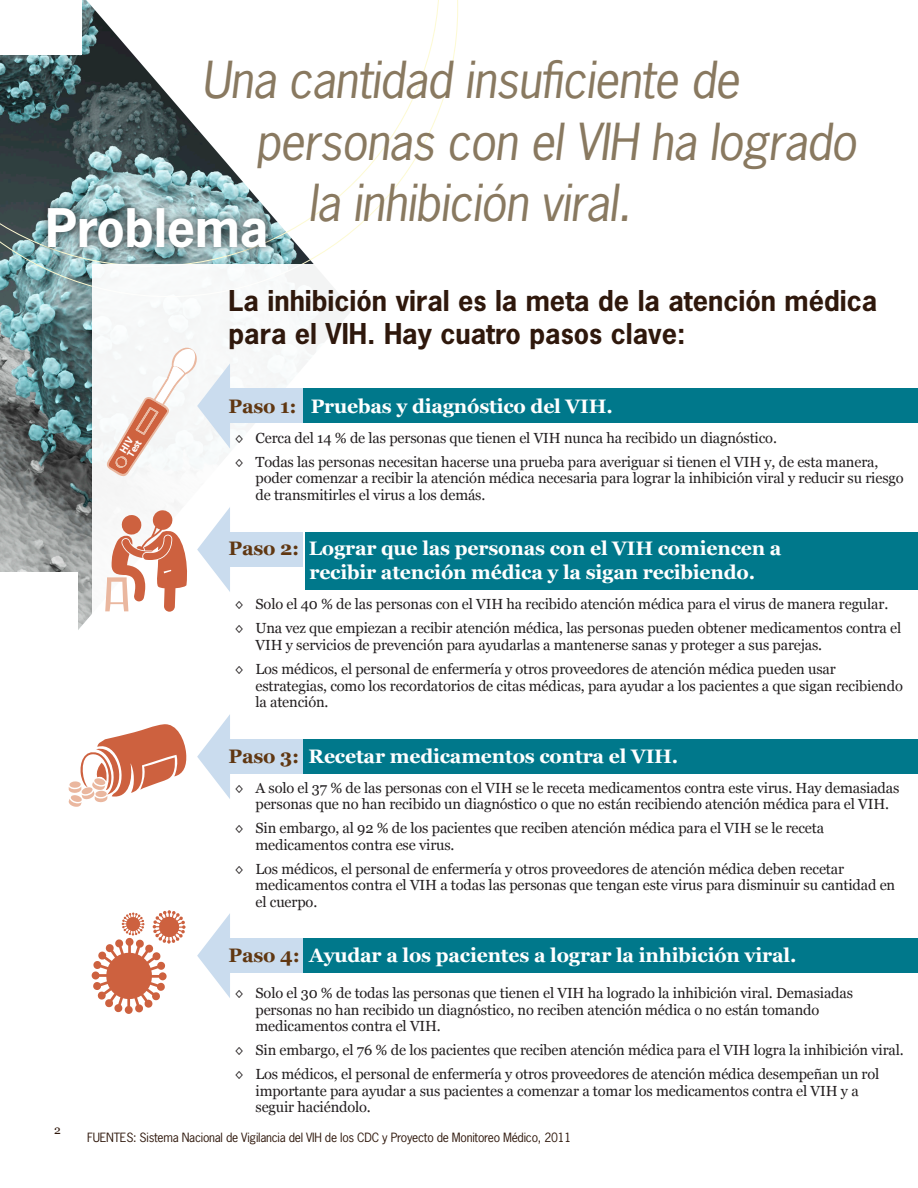
<style>
.page{position:relative;width:918px;height:1188px;background:#fff}
.page>*{position:absolute;margin:0;border:0;box-sizing:border-box;transform-origin:0 0}
.t1{font:700 49.95px "News Gothic Std";color:#fff}
.t2{font:italic 48px "News Gothic Std";letter-spacing:-.02em;color:#897960}
.t3{font:700 27px/32.4px "News Gothic Std";color:#2f180c}
.bulletList{font:700 19.5px "Georgia";letter-spacing:-.01em;color:#fff}
.t4{font:14.7px/16.5px "Georgia";letter-spacing:-.01em;color:#231f20}
.t5{font:12px "News Gothic Std";letter-spacing:-.02em;color:#2f180c}
.t6{font:12px "Georgia";color:#2f180c}
.t7{font:700 10.2px/8.6px "Myriad Pro";color:#fff}
.s1{color:#603711}
</style>
<div class="page">
<img style="left:0;top:297px;width:92px;height:333px">
<div style="left:0;top:572px;width:77px;height:125px;background:#fff"></div>
<svg style="left:0;top:0;width:458px;height:297px"></svg>
<svg style="left:0;top:0;width:440px;height:267px"></svg>
<div style="left:92px;top:264px;width:750px;height:372px;background:#fff"></div>
<div style="left:39px;top:198px;width:236px;height:59px;background:#231f20;opacity:.81"></div>
<div style="left:218px;top:388px;width:700px;height:35px;background:#00788b"></div>
<div style="left:305px;top:532px;width:613px;height:58px;background:#00788b"></div>
<div style="left:219px;top:739px;width:699px;height:35px;background:#00788b"></div>
<div style="left:218px;top:938px;width:700px;height:35px;background:#00788b"></div>
<div style="left:220px;top:388px;width:83px;height:35px;background:#cadcee"></div>
<div style="left:220px;top:532px;width:83px;height:35px;background:#cadcee"></div>
<div style="left:220px;top:739px;width:83px;height:35px;background:#cadcee"></div>
<div style="left:220px;top:938px;width:83px;height:35px;background:#cadcee"></div>
<svg style="left:197px;top:507px;width:33px;height:85px"></svg>
<svg style="left:197px;top:714px;width:33px;height:85px"></svg>
<svg style="left:197px;top:913px;width:33px;height:85px"></svg>
<svg style="left:68px;top:724px;width:119px;height:83px"></svg>
<svg style="left:105px;top:510px;width:82px;height:102px"></svg>
<svg style="left:107px;top:345px;width:123px;height:133px"></svg>
<svg style="left:92px;top:910px;width:94px;height:104px"></svg>
<h2 class="t2" style="left:201px;top:49px;width:539px">Una cantidad insuficiente de</h2>
<h2 class="t2" style="left:255px;top:111px;width:603px">personas con el VIH ha logrado</h2>
<h2 class="t2" style="left:308px;top:172px;width:325px">la inhibición viral.</h2>
<h3 class="t1" style="left:46px;top:195px;width:224px">Problema</h3>
<p class="t6" style="left:54px;top:1124px;width:8px">2</p>
<p class="t7" style="left:118px;top:449px;width:20px;rotate:-58deg">HIV<br>Test</p>
<h3 class="t3" style="left:229px;top:285px;width:650px">La inhibición viral es la meta de la atención médica para el VIH. Hay cuatro pasos clave:</h3>
<p class="bulletList" style="left:229px;top:395px;width:386px"><span class="s1">Paso 1:</span> Pruebas y diagnóstico del VIH.</p>
<p class="t4" style="left:235px;top:429px;width:543px">◊ Cerca del 14 % de las personas que tienen el VIH nunca ha recibido un diagnóstico.</p>
<p class="t4" style="left:256px;top:453px;width:650px;text-indent:-20px">◊ Todas las personas necesitan hacerse una prueba para averiguar si tienen el VIH y, de esta manera, poder comenzar a recibir la atención médica necesaria para lograr la inhibición viral y reducir su riesgo de transmitirles el virus a los demás.</p>
<p class="bulletList" style="left:229px;top:538px;width:554px"><span class="s1">Paso 2:</span> Lograr que las personas con el VIH comiencen a</p>
<p class="bulletList" style="left:309px;top:562px;width:447px">recibir atención médica y la sigan recibiendo.</p>
<p class="t4" style="left:235px;top:596px;width:655px">◊ Solo el 40 % de las personas con el VIH ha recibido atención médica para el virus de manera regular.</p>
<p class="t4" style="left:256px;top:620px;width:647px;text-indent:-20px">◊ Una vez que empiezan a recibir atención médica, las personas pueden obtener medicamentos contra el<br>VIH y servicios de prevención para ayudarlas a mantenerse sanas y proteger a sus parejas.</p>
<p class="t4" style="left:256px;top:661px;width:649px;text-indent:-20px">◊ Los médicos, el personal de enfermería y otros proveedores de atención médica pueden usar estrategias, como los recordatorios de citas médicas, para ayudar a los pacientes a que sigan recibiendo la atención.</p>
<p class="bulletList" style="left:229px;top:745px;width:451px"><span class="s1">Paso 3:</span> Recetar medicamentos contra el VIH.</p>
<p class="t4" style="left:256px;top:779px;width:645px;text-indent:-20px">◊ A solo el 37 % de las personas con el VIH se le receta medicamentos contra este virus. Hay demasiadas personas que no han recibido un diagnóstico o que no están recibiendo atención médica para el VIH.</p>
<p class="t4" style="left:256px;top:820px;width:570px;text-indent:-20px">◊ Sin embargo, al 92 % de los pacientes que reciben atención médica para el VIH se le receta medicamentos contra ese virus.</p>
<p class="t4" style="left:256px;top:860px;width:641px;text-indent:-20px">◊ Los médicos, el personal de enfermería y otros proveedores de atención médica deben recetar medicamentos contra el VIH a todas las personas que tengan este virus para disminuir su cantidad en el cuerpo.</p>
<p class="bulletList" style="left:229px;top:944px;width:569px"><span class="s1">Paso 4:</span> Ayudar a los pacientes a lograr la inhibición viral.</p>
<p class="t4" style="left:256px;top:985px;width:599px;text-indent:-20px">◊ Solo el 30 % de todas las personas que tienen el VIH ha logrado la inhibición viral. Demasiadas personas no han recibido un diagnóstico, no reciben atención médica o no están tomando medicamentos contra el VIH.</p>
<p class="t4" style="left:235px;top:1042px;width:670px">◊ Sin embargo, el 76 % de los pacientes que reciben atención médica para el VIH logra la inhibición viral.</p>
<p class="t4" style="left:256px;top:1066px;width:625px;text-indent:-20px">◊ Los médicos, el personal de enfermería y otros proveedores de atención médica desempeñan un rol importante para ayudar a sus pacientes a comenzar a tomar los medicamentos contra el VIH y a seguir haciéndolo.</p>
<h5 class="t5" style="left:87px;top:1130px;width:486px">FUENTES: Sistema Nacional de Vigilancia del VIH de los CDC y Proyecto de Monitoreo Médico, 2011</h5>
</div>
